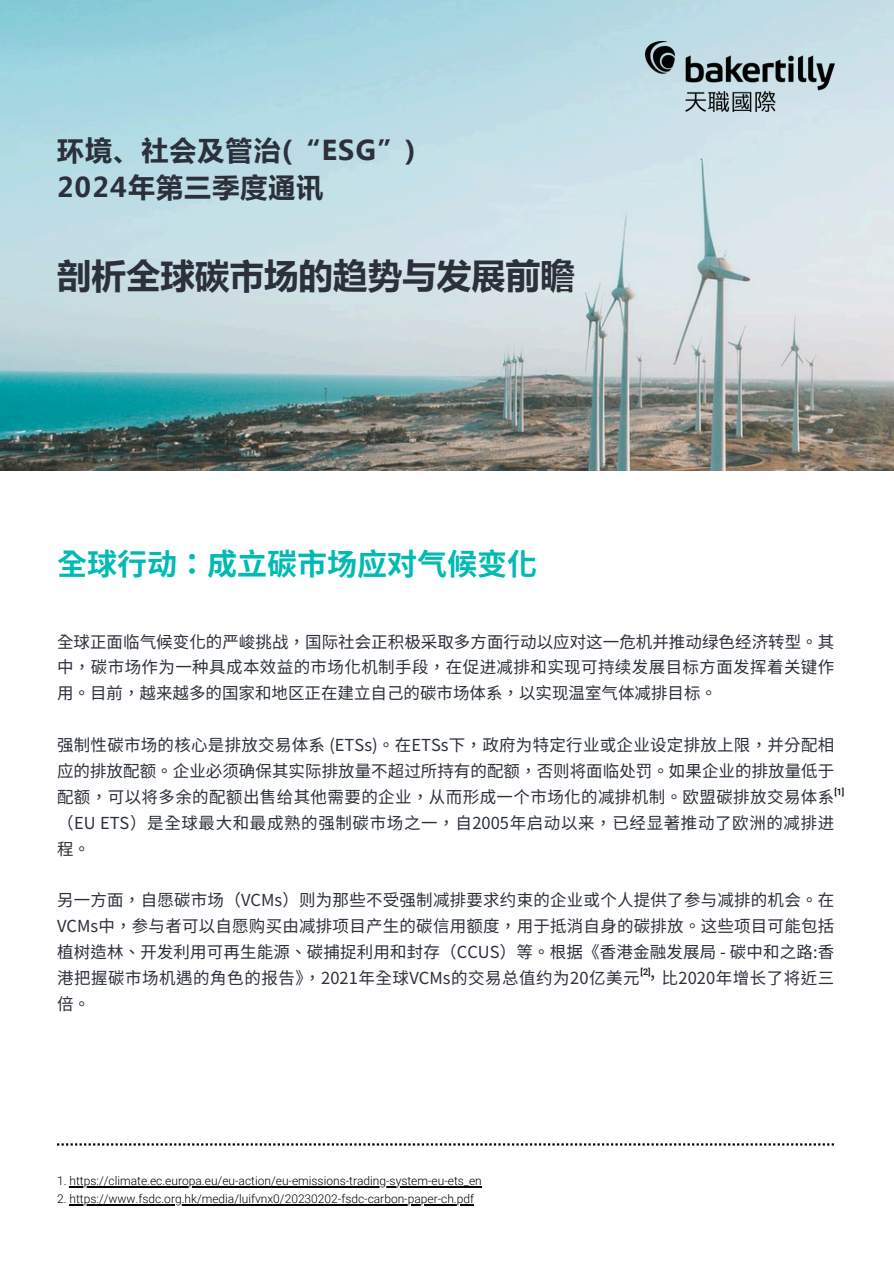
<style>
.page{position:relative;width:894px;height:1264px;background:#fff}
.page>*{position:absolute;margin:0;border:0;box-sizing:border-box;transform-origin:0 0}
.t1{font:34.5px "Microsoft Ya Hei";color:#2b303a}
.t2{font:700 30px "Noto Sans TC";color:#00bab3}
.t3{font:27px/37.2px "Microsoft Ya Hei";letter-spacing:.04em;color:#2b303a}
.t4{font:16.5px/25.8px "Noto Sans TC";letter-spacing:.025em;color:#2b303a;text-align:justify}
.t5{font:300 12px "Roboto";color:#000}
.t6{font:500 9px "Roboto";color:#000}
.s1{font-family:"Noto Sans CJ Ksc"}
</style>
<div class="page">
<img style="left:0;top:0;width:893px;height:470px">
<svg style="left:57px;top:1143px;width:776px;height:2px"></svg>
<img style="left:645px;top:41px;width:189px;height:71px">
<hr style="left:69px;top:1186px;width:413px;height:1px;background:#000">
<hr style="left:69px;top:1204px;width:405px;height:1px;background:#000">
<h2 class="t3" style="left:57px;top:130px;width:360px">环境、社会及管治(“ESG”)<br>2024年第三季度通讯</h2>
<h1 class="t1" style="left:57px;top:251px;width:519px">剖析全球碳市场的趋势与发展前瞻</h1>
<p class="t2" style="left:57px;top:540px;width:481px">全球行动：成立碳市<span class="s1">场应对</span>气候变化</p>
<h4 class="t4" style="left:57px;top:627px;width:778px">全球正面<span class="s1">临</span>气候变化的<span class="s1">严</span>峻挑<span class="s1">战</span>，国际社会正<span class="s1">积</span>极采取多方面行动以<span class="s1">应对这</span>一危机并推动<span class="s1">绿</span>色经济<span class="s1">转</span>型。其中，碳市<span class="s1">场</span>作<span class="s1">为</span>一种具成本效益的市<span class="s1">场</span>化机制手段，在促<span class="s1">进</span>减排和实<span class="s1">现</span>可持<span class="s1">续</span>发展目<span class="s1">标</span>方面发<span class="s1">挥</span>着<span class="s1">关键</span>作用。目前，越<span class="s1">来</span>越多的国家和地<span class="s1">区</span>正在建立自己的碳市<span class="s1">场</span>体系，以实<span class="s1">现</span>温室气体减排目<span class="s1">标</span>。</h4>
<h4 class="t4" style="left:57px;top:731px;width:778px">强制性碳市<span class="s1">场</span>的核心是排放交易体系 (ETSs)。在ETSs下，政府<span class="s1">为</span>特定行业或企业设定排放上限，并分配相<span class="s1">应</span>的排放配<span class="s1">额</span>。企业必<span class="s1">须</span>确保其实际排放量不超<span class="s1">过</span>所持有的配<span class="s1">额</span>，否<span class="s1">则将</span>面<span class="s1">临</span>处<span class="s1">罚</span>。如果企业的排放量低于配<span class="s1">额</span>，可以<span class="s1">将</span>多余的配<span class="s1">额</span>出售<span class="s1">给</span>其他需要的企业，从而形成一个市<span class="s1">场</span>化的减排机制。<span class="s1">欧</span>盟碳排放交易体系（EU ETS）是全球最大和最成熟的强制碳市<span class="s1">场</span>之一，自 2005年启动以<span class="s1">来</span>，已经<span class="s1">显</span>著推动了<span class="s1">欧</span>洲的减排<span class="s1">进</span>程。</h4>
<p class="t4" style="left:57px;top:886px;width:778px">另一方面，自愿碳市<span class="s1">场</span>（VCMs）<span class="s1">则为</span>那些不受强制减排要求<span class="s1">约</span>束的企业或个人提供了参与减排的机会。在VCMs中，参与者可以自愿<span class="s1">购买</span>由减排<span class="s1">项</span>目<span class="s1">产</span>生的碳信用<span class="s1">额</span>度，用于抵消自身的碳排放。<span class="s1">这</span>些<span class="s1">项</span>目可能包括植<span class="s1">树</span>造林、<span class="s1">开</span>发利用可再生能源、碳捕捉利用和封存（CCUS）等。根据《香港金融发展局 - 碳中和之路:香港把握碳市<span class="s1">场</span>机遇的角色的<span class="s1">报</span>告》，2021年全球VCMs的交易总值<span class="s1">约为</span>20亿美元，比2020年增长了<span class="s1">将</span>近三倍。</p>
<p class="t6" style="left:834px;top:786px;width:12px">[1]</p>
<h3 class="t6" style="left:640px;top:966px;width:12px">[2]</h3>
<p class="t5" style="left:57px;top:1174px;width:426px">1. https://climate.ec.europa.eu/eu-action/eu-emissions-trading-system-eu-ets_en</p>
<h5 class="t5" style="left:57px;top:1192px;width:418px">2. https://www.fsdc.org.hk/media/luifvnx0/20230202-fsdc-carbon-paper-ch.pdf</h5>
</div>
